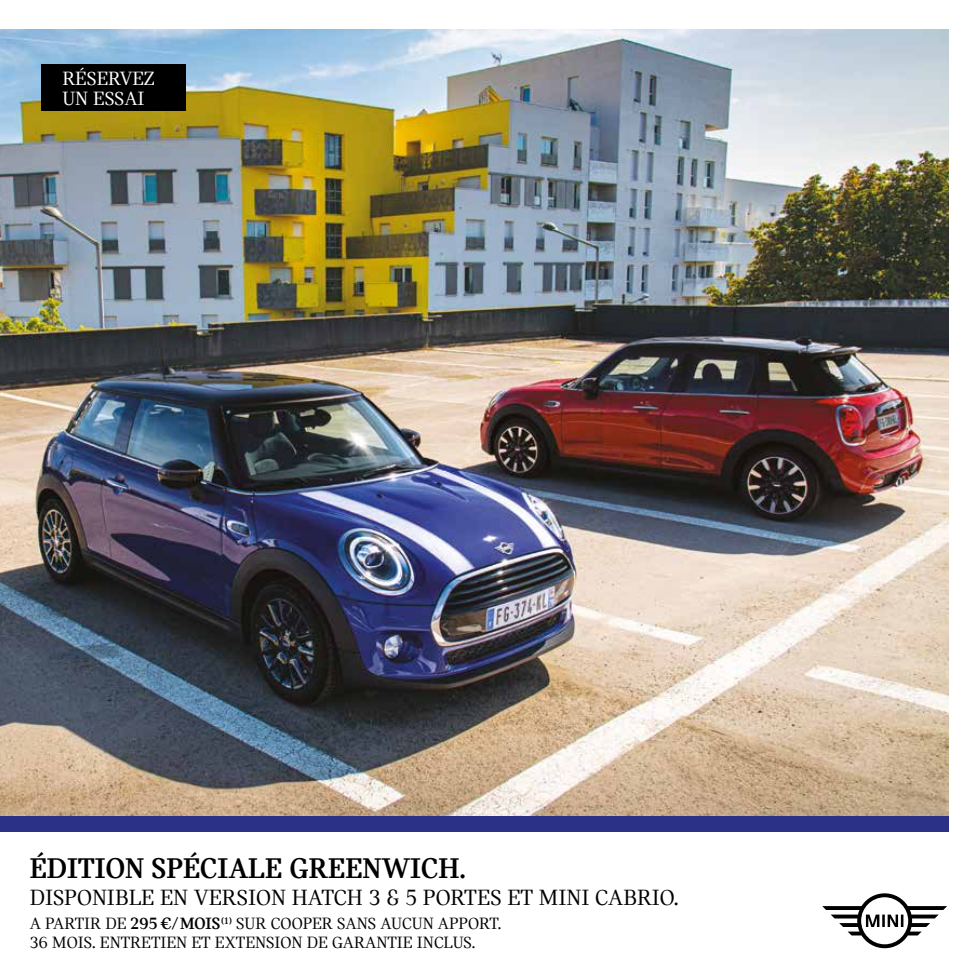
<style>
.page{position:relative;width:978px;height:978px;background:#fff}
.page>*{position:absolute;margin:0;border:0;box-sizing:border-box;transform-origin:0 0}
.t1{font:700 30px "MINI Serif";color:#000}
.t2{font:23.25px "MINI Serif";color:#000}
.t3{font:20.25px/19.5px "MINI Serif";color:#fff}
.t4{font:17.25px/19.5px "MINI Serif";color:#000}
.s1{font-weight:700}
</style>
<div class="page">
<img style="left:0;top:30px;width:948px;height:786px">
<div style="left:0;top:816px;width:948px;height:16px;background:#2a3187"></div>
<svg style="left:822px;top:893px;width:125px;height:55px"></svg>
<div style="left:41px;top:64px;width:145px;height:47px;background:#000"></div>
<p class="t3" style="left:62px;top:69px;width:94px">RÉSERVEZ<br>UN ESSAI</p>
<h1 class="t1" style="left:30px;top:851px;width:438px">ÉDITION SPÉCIALE GREENWICH.</h1>
<h2 class="t2" style="left:30px;top:885px;width:650px">DISPONIBLE EN VERSION HATCH 3 &amp; 5 PORTES ET MINI CABRIO.</h2>
<p class="t4" style="left:30px;top:913px;width:473px">A PARTIR DE <span class="s1">295 €/ MOIS</span><sup>(1)</sup> SUR COOPER SANS AUCUN APPORT.<br>36 MOIS. ENTRETIEN ET EXTENSION DE GARANTIE INCLUS.</p>
</div>
